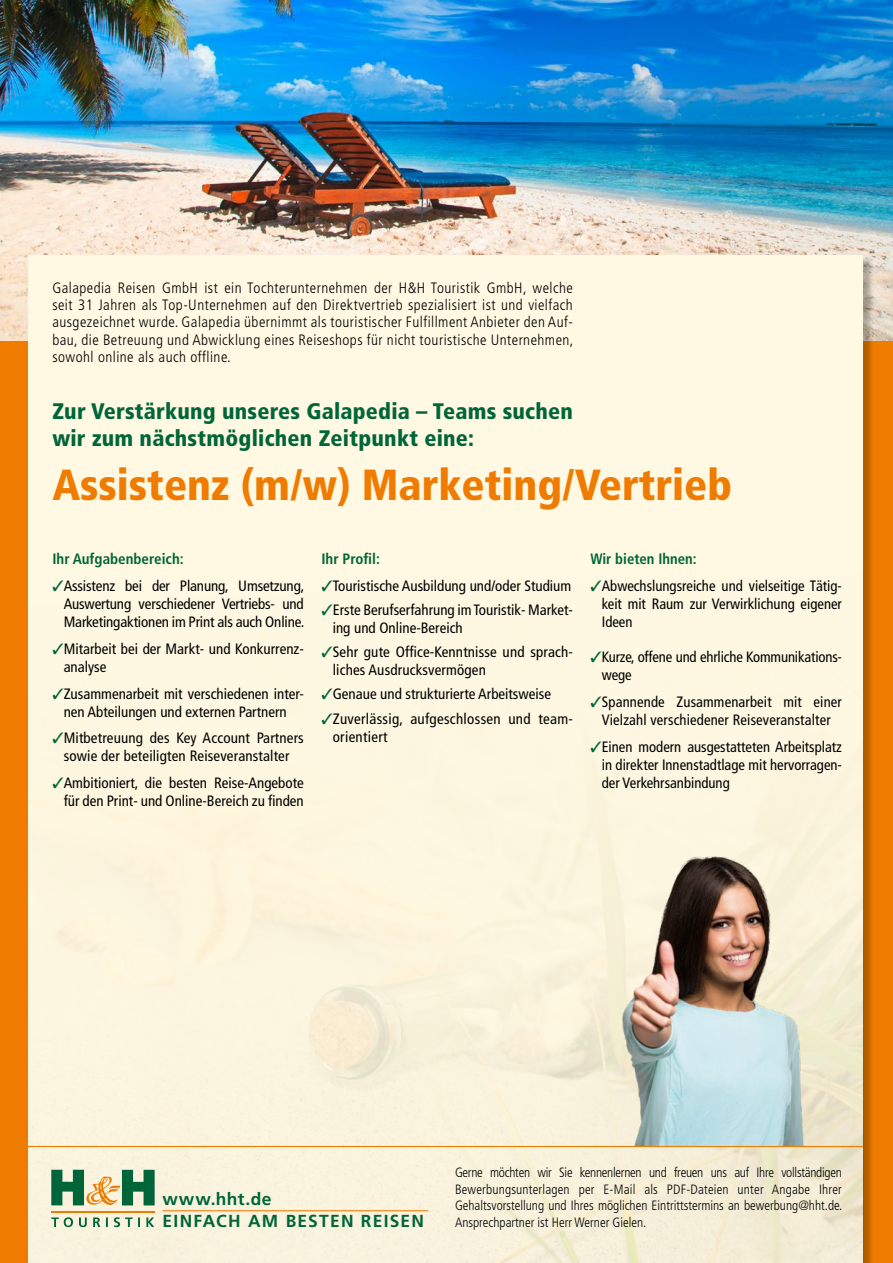
<style>
.page{position:relative;width:893px;height:1263px;background:#fff}
.page>*{position:absolute;margin:0;border:0;box-sizing:border-box;transform-origin:0 0}
.t1{font:900 condensed 43.5px "Frutiger LT Std";color:#ef7c00}
.t2{font:900 condensed 22.5px/27px "Frutiger LT Std";letter-spacing:.01em;color:#006538}
.t3{font:700 17.4px "Frutiger LT Std";letter-spacing:.07em;color:#006538}
.t4{font:condensed 15px/18px "Frutiger LT Std";color:#000}
.t5{font:300 condensed 15px/17.2px "Frutiger LT Std";letter-spacing:.03em;color:#000;text-align:justify}
.t6{font:condensed 15px/18px "Frutiger LT Std";letter-spacing:.02em;color:#000}
.t7{font:700 condensed 15px "Frutiger LT Std";color:#006538}
.t8{font:300 condensed 13.5px/16.5px "Frutiger LT Std";color:#000;text-align:justify}
.s1{color:#006538}
</style>
<div class="page">
<div style="left:0;top:286px;width:893px;height:977px;background:#ef7c00"></div>
<img style="left:0;top:0;width:893px;height:340px">
<div style="left:28px;top:255px;width:835px;height:1008px;background:#fff8e2"></div>
<img style="left:28px;top:826px;width:835px;height:437px">
<svg style="left:51px;top:1170px;width:104px;height:36px"></svg>
<hr style="left:51px;top:1211px;width:104px;height:2px;background:#ef7c00">
<svg style="left:51px;top:1217px;width:103px;height:10px"></svg>
<hr style="left:163px;top:1210px;width:265px;height:1px;background:#ef7c00">
<hr style="left:0;top:1146px;width:863px;height:1px;background:#ef7c00">
<img style="left:606px;top:838px;width:266px;height:308px">
<p class="t5" style="left:52px;top:279px;width:523px">Galapedia Reisen GmbH ist ein Tochterunternehmen der H&amp;H Touristik GmbH, welche seit 31 Jahren als Top-Unternehmen auf den Direktvertrieb spezialisiert ist und vielfach ausgezeichnet wurde. Galapedia übernimmt als touristischer Fulfillment Anbieter den Auf&shy;bau, die Betreuung und Abwicklung eines Reiseshops für nicht touristische Unternehmen, sowohl online als auch offline.</p>
<h2 class="t2" style="left:52px;top:398px;width:522px">Zur Verstärkung unseres Galapedia – Teams suchen wir zum nächstmöglichen Zeitpunkt eine:</h2>
<h1 class="t1" style="left:52px;top:459px;width:681px">Assistenz (m/w) Marketing/Vertrieb</h1>
<p class="t7" style="left:52px;top:550px;width:133px">Ihr Aufgabenbereich:</p>
<p class="t4" style="left:64px;top:577px;width:242px;text-align:justify;text-indent:-11px"><span class="s1">✓</span>Assistenz bei der Planung, Umsetzung, Auswertung verschiedener Vertriebs- und Marketingaktionen im Print als auch Online.</p>
<p class="t4" style="left:64px;top:640px;width:242px;text-indent:-11px"><span class="s1">✓</span>Mitarbeit bei der Markt- und Konkurrenz&shy;analyse</p>
<p class="t4" style="left:52px;top:684px;width:253px;text-align:center"><span class="s1">✓</span>Zusammenarbeit mit verschiedenen inter&shy;nen Abteilungen und externen Partnern</p>
<p class="t4" style="left:52px;top:729px;width:253px;text-align:center"><span class="s1">✓</span>Mitbetreuung des Key Account Partners sowie der beteiligten Reiseveranstalter</p>
<p class="t4" style="left:52px;top:774px;width:253px;text-align:right"><span class="s1">✓</span>Ambitioniert, die besten Reise-Angebote für den Print- und Online-Bereich zu finden</p>
<p class="t7" style="left:321px;top:550px;width:60px">Ihr Profil:</p>
<p class="t4" style="left:321px;top:577px;width:251px"><span class="s1">✓</span>Touristische Ausbildung und/oder Studium</p>
<p class="t4" style="left:333px;top:601px;width:242px;text-indent:-11px"><span class="s1">✓</span>Erste Berufserfahrung im Touristik- Market&shy;ing und Online-Bereich</p>
<p class="t4" style="left:333px;top:643px;width:242px;text-indent:-11px"><span class="s1">✓</span>Sehr gute Office-Kenntnisse und sprach&shy;liches Ausdrucksvermögen</p>
<p class="t4" style="left:321px;top:685px;width:231px"><span class="s1">✓</span>Genaue und strukturierte Arbeitsweise</p>
<p class="t6" style="left:333px;top:709px;width:242px;text-indent:-11px"><span class="s1">✓</span>Zuverlässig, aufgeschlossen und team&shy;orientiert</p>
<p class="t7" style="left:590px;top:550px;width:107px">Wir bieten Ihnen:</p>
<p class="t4" style="left:602px;top:577px;width:242px;text-align:justify;text-indent:-11px"><span class="s1">✓</span>Abwechslungsreiche und vielseitige Tätig&shy;keit mit Raum zur Verwirklichung eigener Ideen</p>
<p class="t4" style="left:602px;top:648px;width:242px;text-indent:-11px"><span class="s1">✓</span>Kurze, offene und ehrliche Kommunikations&shy;wege</p>
<p class="t4" style="left:590px;top:693px;width:253px;text-align:center"><span class="s1">✓</span>Spannende Zusammenarbeit mit einer<br>Vielzahl verschiedener Reiseveranstalter</p>
<p class="t4" style="left:602px;top:738px;width:242px;text-align:justify;text-indent:-11px"><span class="s1">✓</span>Einen modern ausgestatteten Arbeitsplatz in direkter Innenstadtlage mit hervorragen&shy;der Verkehrsanbindung</p>
<p class="t8" style="left:455px;top:1165px;width:389px">Gerne möchten wir Sie kennenlernen und freuen uns auf Ihre vollständigen Bewerbungsunterlagen per E-Mail als PDF-Dateien unter Angabe Ihrer Gehaltsvorstellung und Ihres möglichen Eintrittstermins an bewerbung@hht.de.</p>
<p class="t3" style="left:163px;top:1188px;width:110px">www.hht.de</p>
<p class="t3" style="left:163px;top:1211px;width:263px">EINFACH AM BESTEN REISEN</p>
<p class="t8" style="left:455px;top:1214px;width:193px">Ansprechpartner ist Herr Werner Gielen.</p>
</div>
